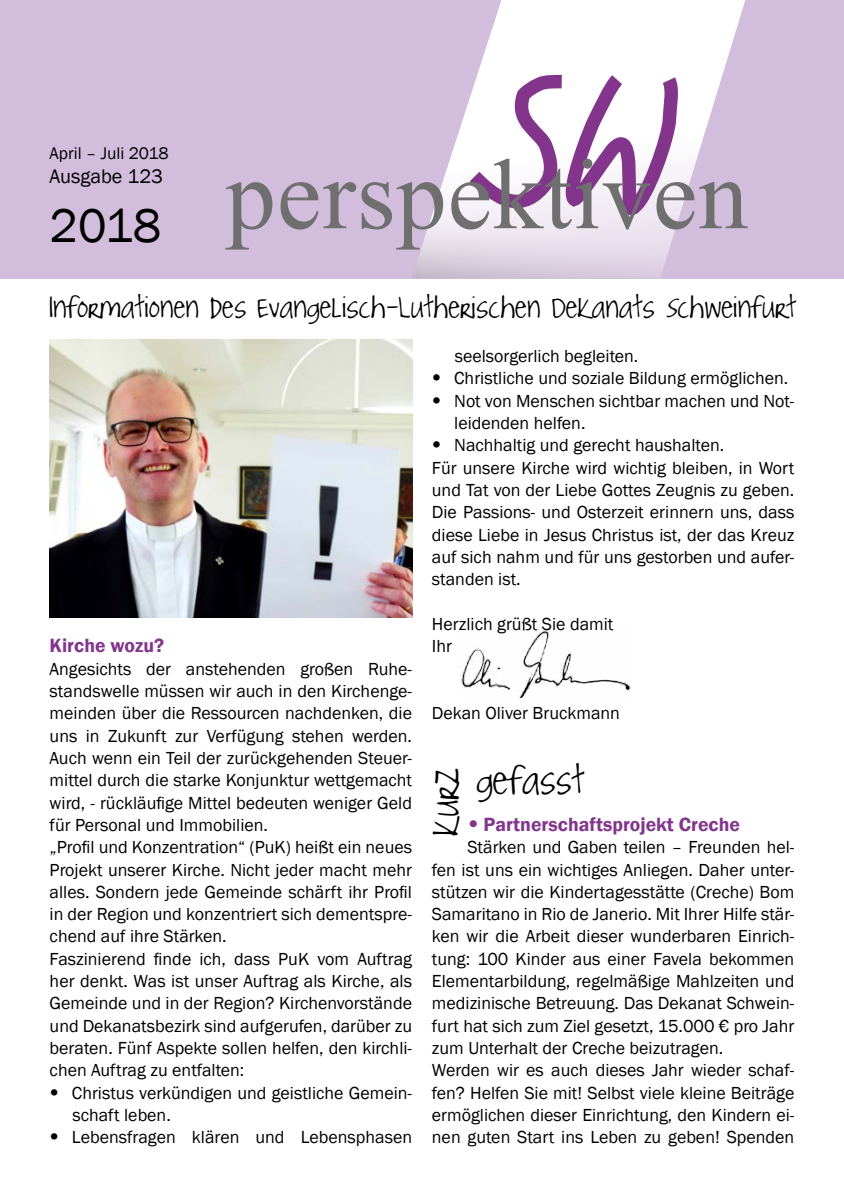
<style>
.page{position:relative;width:844px;height:1191px;background:#fff}
.page>*{position:absolute;margin:0;border:0;box-sizing:border-box;transform-origin:0 0}
.t1{font:99.92px "Times New Roman";letter-spacing:.01em;color:#706f6f}
.t2{font:48.65px "Franklin Gothic";color:#000}
.t3{font:44.8px "Joyful Juliana";color:#000}
.t4{font:34.65px "Joyful Juliana";color:#000}
.t5{font:20.12px "Franklin Gothic";color:#000}
.t6{font:600 19.6px "Franklin Gothic";color:#82368c}
.t7{font:17.85px/22.4px "Franklin Gothic";color:#000}
.t8{font:17.32px "Franklin Gothic";color:#000}
.s1{font-family:"Soho Std"}
.s2{font-family:"Soho Std";font-weight:400}
</style>
<div class="page">
<div style="left:0;top:0;width:843px;height:278px;background:#d3bddc"></div>
<img style="left:50px;top:340px;width:362px;height:277px">
<svg style="left:412px;top:0;width:333px;height:278px"></svg>
<svg style="left:469px;top:73px;width:209px;height:143px;background:#d8c1db"></svg>
<img style="left:461px;top:630px;width:170px;height:67px">
<p class="t8" style="left:50px;top:143px;width:120px">April – Juli 2018</p>
<p class="t5" style="left:50px;top:164px;width:115px">Ausgabe 123</p>
<h2 class="t2" style="left:50px;top:195px;width:113px">2018</h2>
<h1 class="t1" style="left:226px;top:124px;width:524px">perspektiven</h1>
<h3 class="t4" style="left:49px;top:291px;width:748px">Informationen des Evangelisch-Lutherischen Dekanats Schweinfurt</h3>
<p class="t6" style="left:50px;top:633px;width:116px">Kirche wozu?</p>
<p class="t7" style="left:50px;top:658px;width:364px">Angesichts der anstehenden großen Ruhe&shy;standswelle müssen wir auch in den Kirchenge&shy;meinden über die Ressourcen nachdenken, die uns in Zukunft zur Verfügung stehen werden.<br>Auch wenn ein Teil der zurückgehenden Steuer&shy;mittel durch die starke Konjunktur wettgemacht wird, - rückläufige Mittel bedeuten weniger Geld für Personal und Immobilien.<br>„Profil und Konzentration“ (PuK) heißt ein neues Projekt unserer Kirche. Nicht jeder macht mehr alles. Sondern jede Gemeinde schärft ihr Profil in der Region und konzentriert sich dementspre&shy;chend auf ihre Stärken.<br>Faszinierend finde ich, dass PuK vom Auftrag her denkt. Was ist unser Auftrag als Kirche, als Gemeinde und in der Region? Kirchenvorstände und Dekanatsbezirk sind aufgerufen, darüber zu beraten. Fünf Aspekte sollen helfen, den kirchli&shy;chen Auftrag zu entfalten:</p>
<p class="t7" style="left:72px;top:1082px;width:341px;text-indent:-23px"><span class="s1">•</span> Christus verkündigen und geistliche Gemein&shy;schaft leben.</p>
<p class="t7" style="left:50px;top:1126px;width:364px"><span class="s1">•</span> Lebensfragen klären und Lebensphasen</p>
<p class="t7" style="left:454px;top:345px;width:185px">seelsorgerlich begleiten.</p>
<p class="t7" style="left:432px;top:368px;width:358px"><span class="s1">•</span> Christliche und soziale Bildung ermöglichen.</p>
<p class="t7" style="left:454px;top:390px;width:341px;text-indent:-22px"><span class="s1">•</span> Not von Menschen sichtbar machen und Not&shy;leidenden helfen.</p>
<p class="t7" style="left:432px;top:434px;width:364px"><span class="s1">•</span> Nachhaltig und gerecht haushalten.<br>Für unsere Kirche wird wichtig bleiben, in Wort und Tat von der Liebe Gottes Zeugnis zu geben.<br>Die Passions- und Osterzeit erinnern uns, dass diese Liebe in Jesus Christus ist, der das Kreuz auf sich nahm und für uns gestorben und aufer&shy;standen ist.</p>
<p class="t7" style="left:432px;top:613px;width:183px">Herzlich grüßt Sie damit<br>Ihr</p>
<p class="t7" style="left:432px;top:702px;width:189px">Dekan Oliver Bruckmann</p>
<h3 class="t3" style="left:423px;top:835px;width:69px;rotate:-90deg">kurz</h3>
<h3 class="t3" style="left:476px;top:759px;width:109px">gefasst</h3>
<p class="t7" style="left:432px;top:836px;width:364px;text-indent:35px">Stärken und Gaben teilen – Freunden hel&shy;fen ist uns ein wichtiges Anliegen. Daher unter&shy;stützen wir die Kindertagesstätte (Creche) Bom Samaritano in Rio de Janerio. Mit Ihrer Hilfe stär&shy;ken wir die Arbeit dieser wunderbaren Einrich&shy;tung: 100 Kinder aus einer Favela bekommen Elementarbildung, regelmäßige Mahlzeiten und medizinische Betreuung. Das Dekanat Schwein&shy;furt hat sich zum Ziel gesetzt, 15.000 € pro Jahr zum Unterhalt der Creche beizutragen.<br>Werden wir es auch dieses Jahr wieder schaf&shy;fen? Helfen Sie mit! Selbst viele kleine Beiträge ermöglichen dieser Einrichtung, den Kindern ei&shy;nen guten Start ins Leben zu geben! Spenden</p>
<p class="t6" style="left:468px;top:812px;width:273px"><span class="s2">•</span> Partnerschaftsprojekt Creche</p>
</div>
